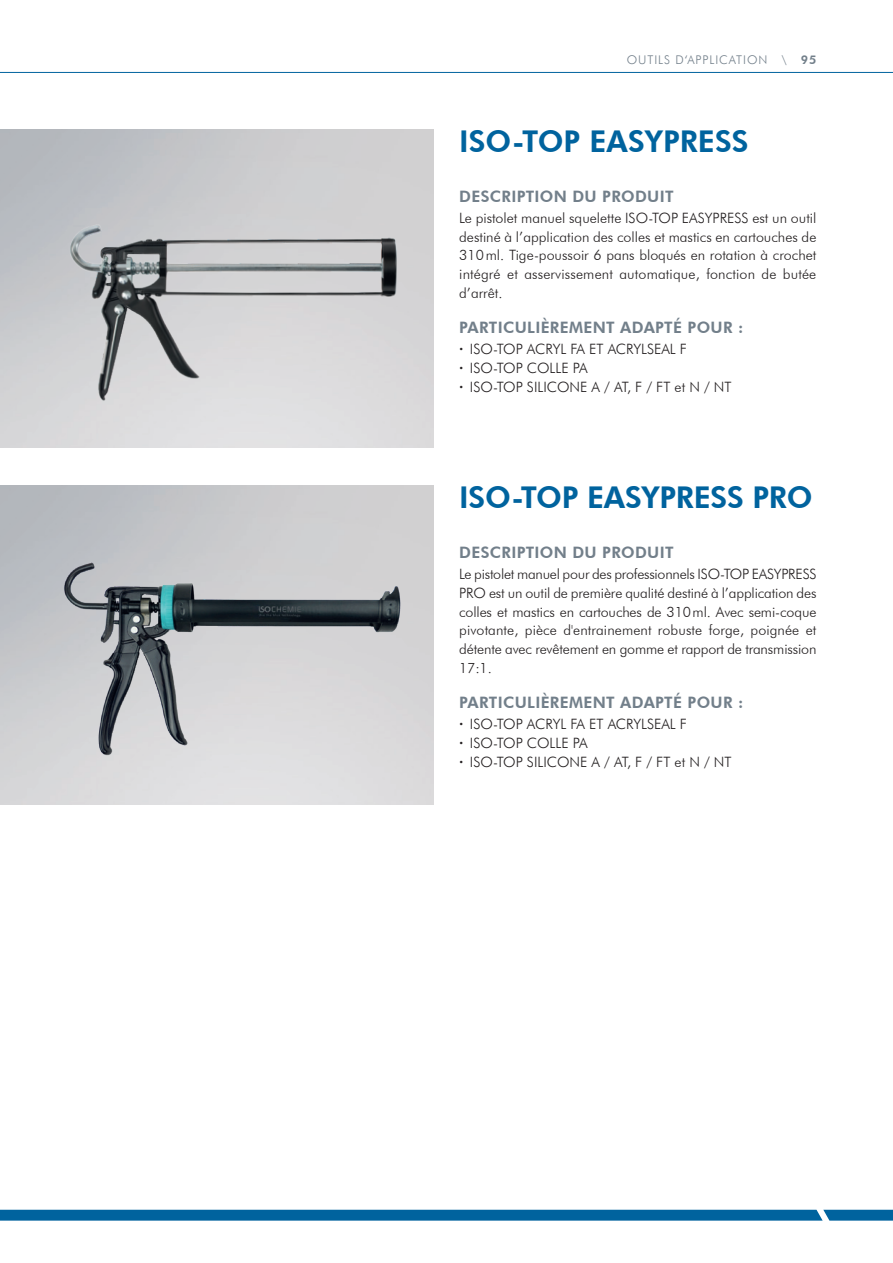
<style>
.page{position:relative;width:893px;height:1263px;background:#fff}
.page>*{position:absolute;margin:0;border:0;box-sizing:border-box;transform-origin:0 0}
.t1{font:800 30px "Futura BT";letter-spacing:-.01em;color:#00639e}
.t2{font:800 15.75px "Futura BT";letter-spacing:.02em;color:#727f8a}
.t3{font:300 14.25px/18.8px "Futura BT";color:#231f20;text-align:justify}
.t4{font:300 12px "Futura BT";letter-spacing:.08em;color:#727f8a}
.s1{font-weight:800}
</style>
<div class="page">
<img style="left:38px;top:171px;width:393px;height:244px">
<img style="left:18px;top:555px;width:416px;height:205px">
<div style="left:0;top:1210px;width:893px;height:10px;background:#00639e"></div>
<hr style="left:0;top:72px;width:893px;height:1px;background:#00639e">
<p class="t4" style="left:627px;top:53px;width:191px">OUTILS D‘APPLICATION \ <span class="s1">95</span></p>
<h1 class="t1" style="left:459px;top:123px;width:291px">ISO-TOP EASYPRESS</h1>
<p class="t2" style="left:459px;top:187px;width:216px">DESCRIPTION DU PRODUIT</p>
<p class="t3" style="left:459px;top:208px;width:359px">Le pistolet manuel squelette ISO-TOP EASYPRESS est un outil destiné à l’application des colles et mastics en cartouches de 310ml. Tige-poussoir 6 pans bloqués en rotation à crochet intégré et asservissement automatique, fonction de butée d’arrêt.</p>
<p class="t2" style="left:459px;top:318px;width:286px">PARTICULIÈREMENT ADAPTÉ POUR :</p>
<p class="t3" style="left:459px;top:339px;width:274px;text-align:left"><span class="s1">·</span> ISO-TOP ACRYL FA ET ACRYLSEAL F<br><span class="s1">·</span> ISO-TOP COLLE PA<br><span class="s1">·</span> ISO-TOP SILICONE A / AT, F / FT et N / NT</p>
<h1 class="t1" style="left:459px;top:479px;width:355px">ISO-TOP EASYPRESS PRO</h1>
<p class="t2" style="left:459px;top:543px;width:216px">DESCRIPTION DU PRODUIT</p>
<p class="t3" style="left:459px;top:564px;width:359px">Le pistolet manuel pour des professionnels ISO-TOP EASYPRESS PRO est un outil de première qualité destiné à l’application des colles et mastics en cartouches de 310ml. Avec semi-coque pivotante, pièce d'entrainement robuste forge, poignée et détente avec revêtement en gomme et rapport de transmission 17:1.</p>
<p class="t2" style="left:459px;top:693px;width:286px">PARTICULIÈREMENT ADAPTÉ POUR :</p>
<p class="t3" style="left:459px;top:714px;width:274px;text-align:left"><span class="s1">·</span> ISO-TOP ACRYL FA ET ACRYLSEAL F<br><span class="s1">·</span> ISO-TOP COLLE PA<br><span class="s1">·</span> ISO-TOP SILICONE A / AT, F / FT et N / NT</p>
</div>
